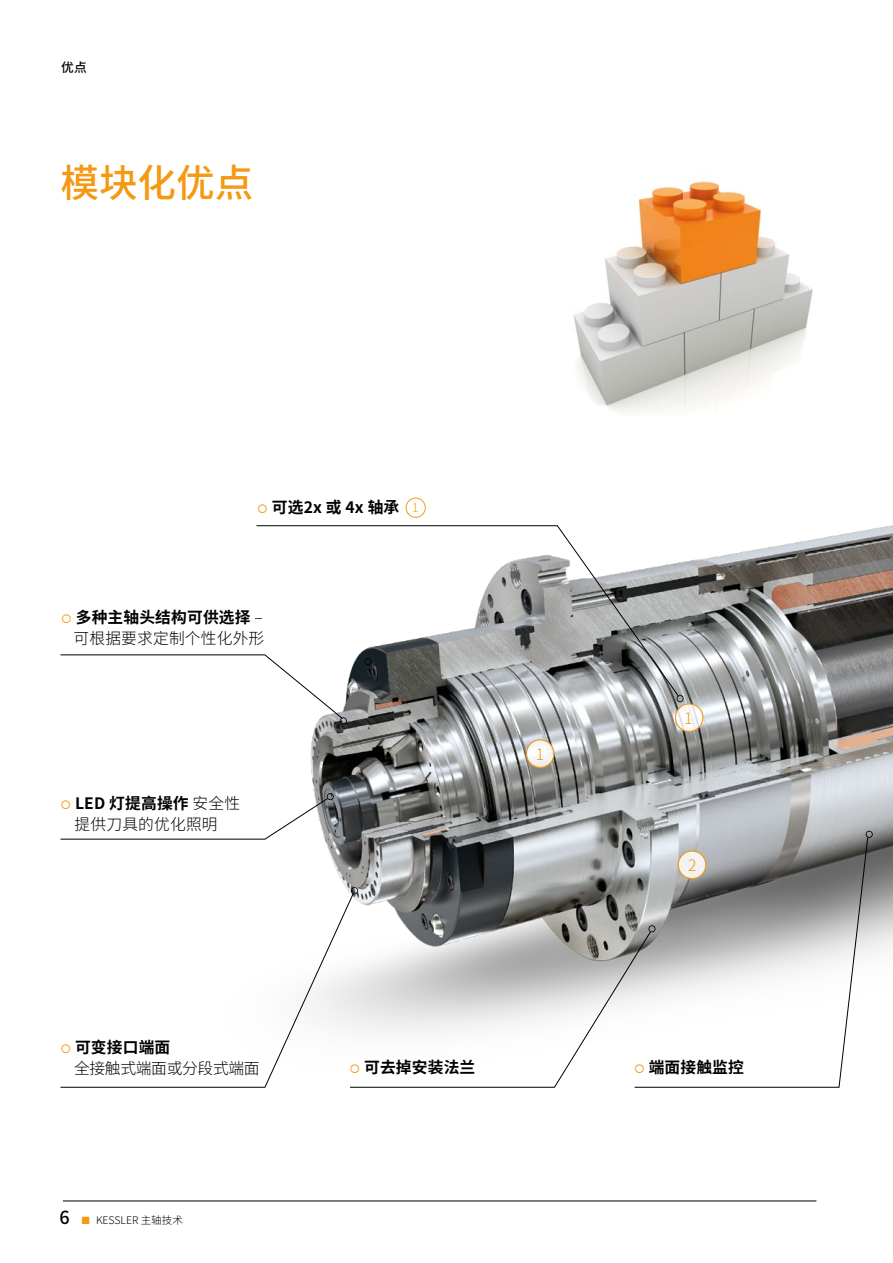
<style>
.page{position:relative;width:893px;height:1263px;background:#fff}
.page>*{position:absolute;margin:0;border:0;box-sizing:border-box;transform-origin:0 0}
.t1{font:500 38.55px "Noto Sans CJ Ksc";color:#f49914}
.t2{font:300 15.75px/21px "Noto Sans CJ Ksc";letter-spacing:.01em;color:#000;text-align:right}
.t3{font:700 15.75px "Noto Sans CJ Ksc";letter-spacing:.01em;color:#000}
.t4{font:300 15.75px/21px "Noto Sans CJ Ksc";letter-spacing:-.02em;color:#000}
.t5{font:300 15.75px "Noto Sans CJ Ksc";color:#f49914}
.t6{font:500 12.75px "Noto Sans CJ Ksc";color:#000}
.t7{font:300 10.5px "Noto Sans CJ Ksc";color:#000}
.s1{color:#f49914}
.s2{font-weight:300;font-size:12px;color:#f49914}
.s3{font-weight:700}
.s4{font-weight:500;font-size:18px}
</style>
<div class="page">
<img style="left:310px;top:497px;width:583px;height:456px">
<img style="left:573px;top:181px;width:240px;height:233px">
<svg style="left:354px;top:931px;width:280px;height:157px"></svg>
<svg style="left:634px;top:836px;width:235px;height:252px"></svg>
<svg style="left:866px;top:831px;width:7px;height:7px"></svg>
<svg style="left:60px;top:892px;width:294px;height:196px"></svg>
<svg style="left:351px;top:887px;width:7px;height:7px"></svg>
<svg style="left:678px;top:851px;width:28px;height:27px"></svg>
<div style="left:678px;top:850px;width:28px;height:29px;border:1px solid #f49914;border-radius:50%"></div>
<svg style="left:526px;top:740px;width:28px;height:27px"></svg>
<div style="left:526px;top:739px;width:28px;height:29px;border:1px solid #f49914;border-radius:50%"></div>
<svg style="left:675px;top:704px;width:28px;height:27px"></svg>
<div style="left:675px;top:703px;width:28px;height:29px;border:1px solid #f49914;border-radius:50%"></div>
<hr style="left:63px;top:1200px;width:753px;height:1px;background:#000">
<svg style="left:60px;top:654px;width:287px;height:70px"></svg>
<svg style="left:60px;top:793px;width:274px;height:47px"></svg>
<div style="left:406px;top:498px;width:19px;height:19px;background:#fff;border-radius:50%"></div>
<div style="left:406px;top:498px;width:20px;height:20px;border:1px solid #f49914;border-radius:50%"></div>
<svg style="left:256px;top:525px;width:423px;height:172px"></svg>
<svg style="left:677px;top:695px;width:7px;height:7px"></svg>
<p class="t6" style="left:61px;top:60px;width:27px">优点</p>
<h1 class="t1" style="left:60px;top:161px;width:195px">模块化优点</h1>
<p class="t3" style="left:257px;top:499px;width:163px"><span class="s1">○</span> 可选2x 或 4x 轴承 <span class="s2">1</span></p>
<p class="t2" style="left:61px;top:607px;width:205px"><span class="s1">○</span> <span class="s3">多种主轴头结构可供选择</span> –可根据要求定制个性化外形</p>
<p class="t2" style="left:61px;top:793px;width:181px;text-align:center"><span class="s1">○</span> <span class="s3">LED 灯提高操作</span>安全性提供刀具的优化照明</p>
<p class="t4" style="left:74px;top:1037px;width:187px;text-indent:-14px"><span class="s1">○</span> <span class="s3">可变接口端面<br></span>全接触式端面或分段式端面</p>
<p class="t7" style="left:60px;top:1214px;width:125px"><span class="s4">6</span> <span class="s1">■</span> KESSLER 主轴技术</p>
<p class="t5" style="left:536px;top:745px;width:10px">1</p>
<p class="t5" style="left:684px;top:709px;width:10px">1</p>
<p class="t5" style="left:688px;top:856px;width:10px">2</p>
<p class="t3" style="left:350px;top:1058px;width:127px"><span class="s1">○</span> 可去掉安装法兰</p>
<p class="t3" style="left:634px;top:1058px;width:111px"><span class="s1">○</span> 端面接触监控</p>
</div>
